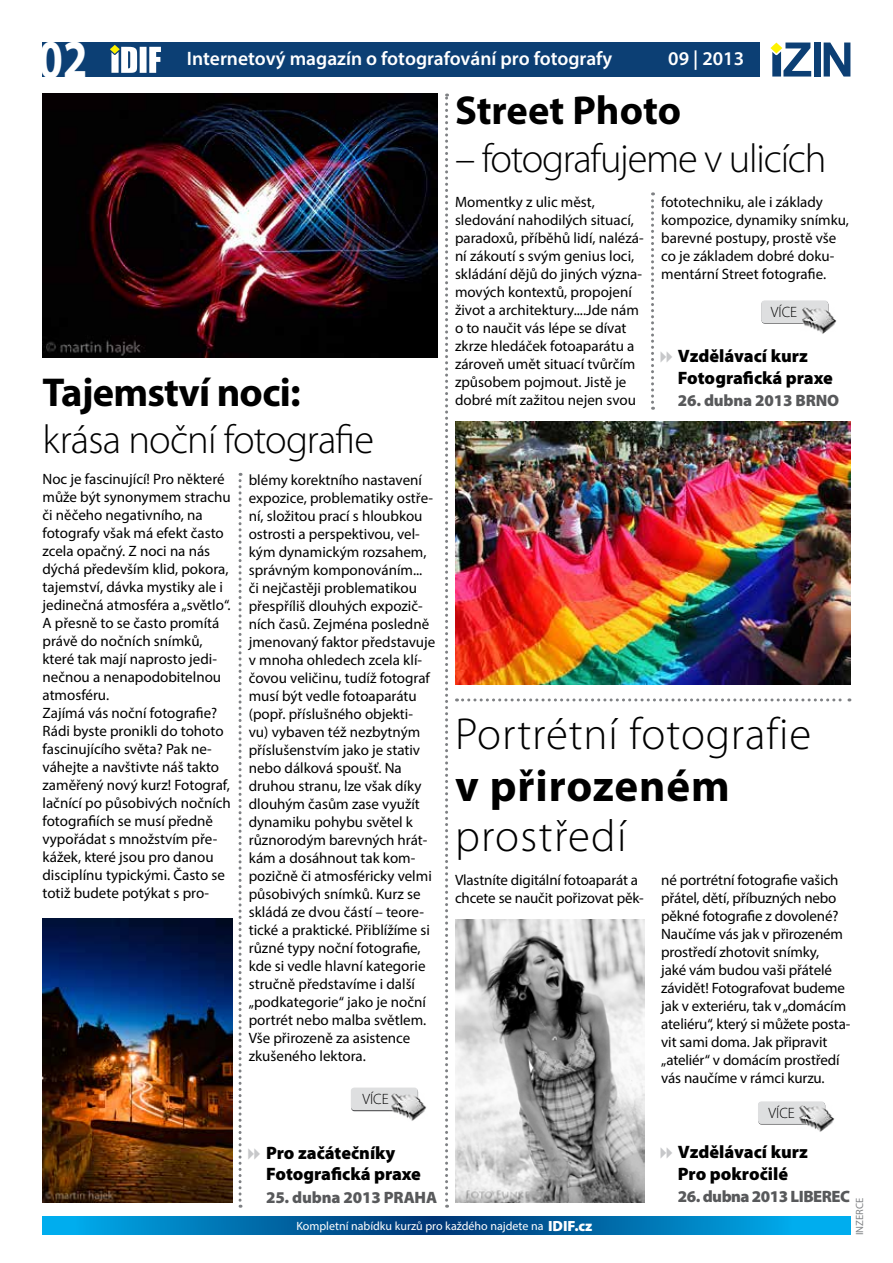
<style>
.page{position:relative;width:893px;height:1263px;background:#fff}
.page>*{position:absolute;margin:0;border:0;box-sizing:border-box;transform-origin:0 0}
.t1{font:700 54.9px "Myriad Pro";color:#fff;scale:.8 1}
.t2{font:300 45px "Myriad Pro";letter-spacing:.02em;color:#000}
.t3{font:700 45px "Myriad Pro";letter-spacing:.02em;color:#000}
.t4{font:300 40.5px "Myriad Pro";letter-spacing:-.03em;color:#000}
.t5{font:700 40.5px "Myriad Pro";letter-spacing:-.015em;color:#000}
.t6{font:600 19.5px "Myriad Pro";color:#fff}
.t7{font:900 18px/21.6px "Myriad Pro";color:#000}
.t8{font:900 16.5px "Myriad Pro";letter-spacing:-.01em;color:#58595b}
.t9{font:900 16.5px "Myriad Pro";letter-spacing:-.03em;color:#58595b}
.t10{font:15px/18px "Myriad Pro";color:#000}
.t11{font:300 15px "Myriad Pro";color:#000}
.t12{font:12px "Myriad Pro";color:#fff}
.t13{font:10.5px "Myriad Pro";color:#808285}
.s1{font-weight:900;font-size:14.85px}
</style>
<div class="page">
<div style="left:43px;top:43px;width:717px;height:34px;background:#0c3f74"></div>
<svg style="left:110px;top:45px;width:51px;height:28px"></svg>
<div style="left:814px;top:43px;width:6px;height:34px;background:#0c3f74"></div>
<svg style="left:824px;top:43px;width:26px;height:34px"></svg>
<svg style="left:770px;top:43px;width:41px;height:34px"></svg>
<svg style="left:43px;top:1216px;width:807px;height:18px;background:#0074b3"></svg>
<svg style="left:239px;top:473px;width:3px;height:735px"></svg>
<svg style="left:445px;top:94px;width:3px;height:1114px"></svg>
<div style="left:351px;top:1089px;width:67px;height:22px;background:#a9aaab;border-radius:3px"></div>
<svg style="left:651px;top:192px;width:3px;height:218px"></svg>
<img style="left:43px;top:94px;width:395px;height:263px">
<img style="left:455px;top:421px;width:395px;height:264px">
<svg style="left:456px;top:698px;width:394px;height:3px"></svg>
<img style="left:455px;top:919px;width:189px;height:284px">
<img style="left:43px;top:918px;width:189px;height:285px">
<div style="left:761px;top:301px;width:67px;height:23px;background:#9d9d9e;border-radius:3px"></div>
<div style="left:761px;top:300px;width:67px;height:23px;background:#dedfe0;border-radius:3px"></div>
<img style="left:800px;top:306px;width:37px;height:28px">
<div style="left:351px;top:1087px;width:67px;height:23px;background:#dedfe0;border-radius:3px"></div>
<img style="left:390px;top:1093px;width:37px;height:28px">
<div style="left:758px;top:1101px;width:67px;height:23px;background:#dedfe0;border-radius:3px"></div>
<img style="left:798px;top:1105px;width:37px;height:27px">
<h1 class="t1" style="left:39px;top:23px;width:63px">02</h1>
<h3 class="t6" style="left:187px;top:46px;width:427px">Internetový magazín o fotografování pro fotografy</h3>
<h3 class="t6" style="left:668px;top:46px;width:77px">09 | 2013</h3>
<h3 class="t5" style="left:455px;top:84px;width:228px">Street Photo</h3>
<h3 class="t5" style="left:43px;top:366px;width:260px">Tajemství noci:</h3>
<h3 class="t4" style="left:43px;top:415px;width:333px">krása noční fotografie</h3>
<p class="t10" style="left:43px;top:470px;width:190px">Noc je fascinující! Pro některé může být synonymem strachu či něčeho negativního, na fotografy však má efekt často zcela opačný. Z noci na nás dýchá především klid, pokora, tajemství, dávka mystiky ale i jedinečná atmosféra a „světlo“.<br>A přesně to se často promítá právě do nočních snímků, které tak mají naprosto jedi&shy;nečnou a nenapodobitelnou atmosféru.<br>Zajímá vás noční fotografie?<br>Rádi byste pronikli do tohoto fascinujícího světa? Pak ne&shy;váhejte a navštivte náš takto zaměřený nový kurz! Fotograf, lačnící po působivých nočních fotografiích se musí předně vypořádat s množstvím pře&shy;kážek, které jsou pro danou disciplínu typickými. Často se totiž budete potýkat s pro-</p>
<p class="t10" style="left:249px;top:471px;width:188px">blémy korektního nastavení expozice, problematiky ostře&shy;ní, složitou prací s hloubkou ostrosti a perspektivou, vel&shy;kým dynamickým rozsahem, správným komponováním... či nejčastěji problematikou přespříliš dlouhých expozič&shy;ních časů. Zejména posledně jmenovaný faktor představuje v mnoha ohledech zcela klí&shy;čovou veličinu, tudíž fotograf musí být vedle fotoaparátu (popř. příslušného objekti&shy;vu) vybaven též nezbytným příslušenstvím jako je stativ nebo dálková spoušť. Na druhou stranu, lze však díky dlouhým časům zase využít dynamiku pohybu světel k různorodým barevných hrát&shy;kám a dosáhnout tak kom&shy;pozičně či atmosféricky velmi působivých snímků. Kurz se skládá ze dvou částí – teore&shy;tické a praktické. Přiblížíme si různé typy noční fotografie, kde si vedle hlavní kategorie stručně představíme i další „podkategorie“ jako je noční portrét nebo malba světlem.<br>Vše přirozeně za asistence zkušeného lektora.</p>
<p class="t11" style="left:362px;top:1090px;width:28px">VÍCE</p>
<h3 class="t4" style="left:455px;top:134px;width:373px">– fotografujeme v ulicích</h3>
<p class="t10" style="left:455px;top:193px;width:190px">Momentky z ulic měst, sledování nahodilých situací, paradoxů, příběhů lidí, nalézá&shy;ní zákoutí s svým genius loci, skládání dějů do jiných význa&shy;mových kontextů, propojení život a architektury....Jde nám o to naučit vás lépe se dívat zkrze hledáček fotoaparátu a zároveň umět situací tvůrčím způsobem pojmout. Jistě je dobré mít zažitou nejen svou</p>
<p class="t10" style="left:661px;top:193px;width:189px">fototechniku, ale i základy kompozice, dynamiky snímku, barevné postupy, prostě vše co je základem dobré doku&shy;mentární Street fotografie.</p>
<p class="t11" style="left:771px;top:303px;width:28px">VÍCE</p>
<p class="t7" style="left:678px;top:344px;width:156px">Vzdělávací kurz<br>Fotografická praxe</p>
<p class="t8" style="left:678px;top:390px;width:163px">26. dubna 2013 BRNO</p>
<h2 class="t2" style="left:455px;top:707px;width:358px">Portrétní fotografie</h2>
<h2 class="t3" style="left:455px;top:757px;width:276px">v přirozeném</h2>
<h2 class="t2" style="left:455px;top:808px;width:173px">prostředí</h2>
<p class="t10" style="left:455px;top:871px;width:190px">Vlastníte digitální fotoaparát a chcete se naučit pořizovat pěk-</p>
<p class="t10" style="left:661px;top:871px;width:191px">né portrétní fotografie vašich přátel, dětí, příbuzných nebo pěkné fotografie z dovolené?<br>Naučíme vás jak v přirozeném prostředí zhotovit snímky,<br>jaké vám budou vaši přátelé závidět! Fotografovat budeme jak v exteriéru, tak v „domácím ateliéru“, který si můžete posta&shy;vit sami doma. Jak připravit „ateliér“ v domácím prostředí vás naučíme v rámci kurzu.</p>
<p class="t11" style="left:769px;top:1104px;width:28px">VÍCE</p>
<p class="t7" style="left:266px;top:1141px;width:156px">Pro začátečníky<br>Fotografická praxe</p>
<p class="t8" style="left:266px;top:1186px;width:173px">25. dubna 2013 PRAHA</p>
<p class="t12" style="left:296px;top:1218px;width:298px">Kompletní nabídku kurzů pro každého najdete na <span class="s1">IDIF.cz</span></p>
<p class="t7" style="left:678px;top:1141px;width:131px">Vzdělávací kurz<br>Pro pokročilé</p>
<p class="t9" style="left:678px;top:1186px;width:174px">26. dubna 2013 LIBEREC</p>
<p class="t13" style="left:853px;top:1235px;width:39px;rotate:-90deg">INZERCE</p>
</div>
